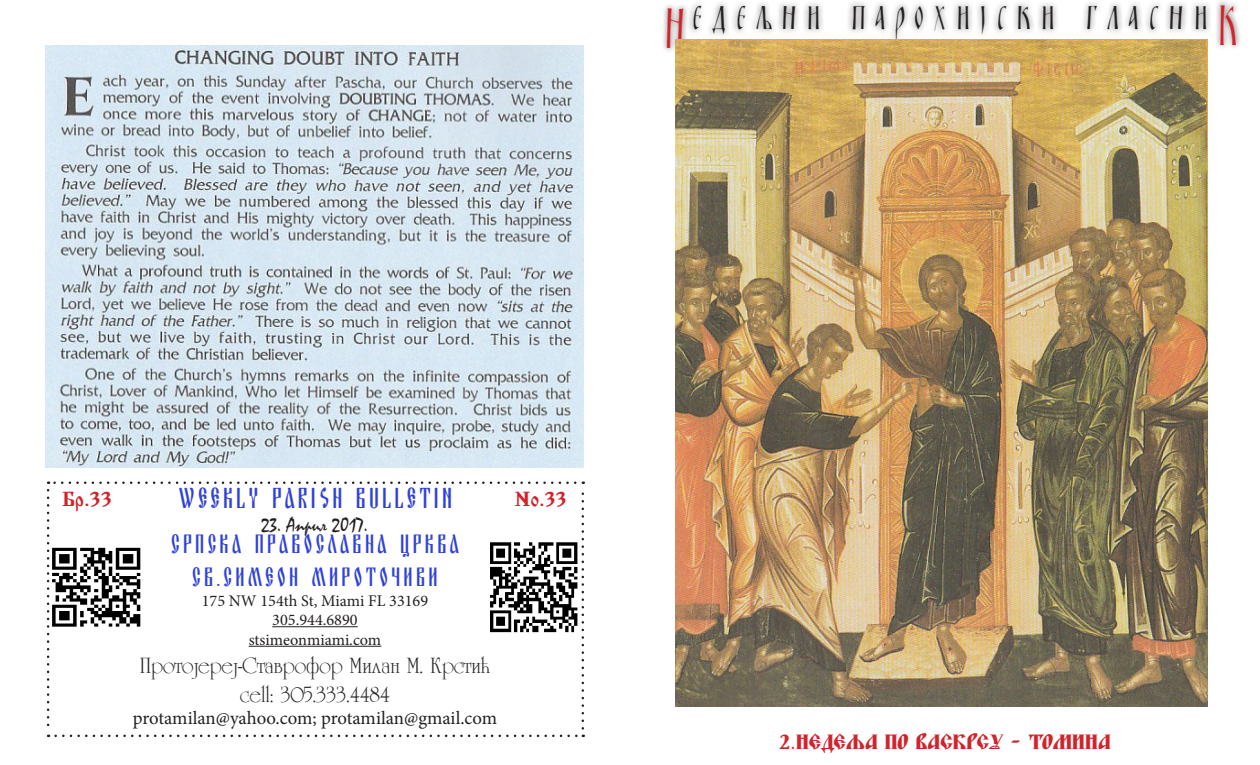
<style>
.page{position:relative;width:1260px;height:765px;background:#fff}
.page>*{position:absolute;margin:0;border:0;box-sizing:border-box;transform-origin:0 0}
.t1{font:49.88px "Miroslavljevo Original";color:#d1232a;scale:.83 1}
.t2{font:30px "Blagovest 1";letter-spacing:.1em;color:#2f42d8}
.t3{font:28.88px "Miroslavljevo Original";letter-spacing:.19em;color:#231f20;scale:1.06 1}
.t4{font:27.5px "Blagovest 1";letter-spacing:.12em;color:#2f42d8}
.t5{font:23.75px "NK50";color:#231f20}
.t6{font:21.25px "Cyrillic Old";color:#d1232a}
.t7{font:20px "BLAGOVEST 5 s";letter-spacing:.01em;color:#d1232a}
.t8{font:20px "Mistral";color:#231f20}
.t9{font:18.75px "Minion Pro";color:#231f20}
.t10{font:16.25px "Minion Pro";color:#231f20}
</style>
<div class="page">
<svg style="left:47px;top:490px;width:2px;height:247px"></svg>
<svg style="left:56px;top:735px;width:528px;height:2px"></svg>
<svg style="left:582px;top:482px;width:2px;height:246px"></svg>
<svg style="left:48px;top:481px;width:527px;height:3px"></svg>
<div style="left:687px;top:0;width:526px;height:51px;background:#231f20;opacity:.75"></div>
<div style="left:661px;top:2px;width:29px;height:52px;background:#231f20;opacity:.75"></div>
<div style="left:1215px;top:0;width:27px;height:51px;background:#231f20;opacity:.75"></div>
<hr style="left:272px;top:626px;width:86px;height:1px;background:#231f20">
<hr style="left:249px;top:646px;width:132px;height:1px;background:#231f20">
<img style="left:675px;top:40px;width:533px;height:667px">
<img style="left:46px;top:45px;width:537px;height:423px">
<img style="left:52px;top:547px;width:89px;height:80px">
<img style="left:490px;top:542px;width:88px;height:91px">
<p class="t1" style="left:662px;top:1px;width:32px">Н</p>
<p class="t1" style="left:1215px;top:-2px;width:31px">К</p>
<p class="t3" style="left:690px;top:3px;width:491px">едељни парохијски гласни</p>
<p class="t6" style="left:62px;top:488px;width:51px">Бр.33</p>
<p class="t2" style="left:178px;top:482px;width:276px">WEEKLY PARISH BULLETIN</p>
<p class="t6" style="left:515px;top:488px;width:53px">No.33</p>
<p class="t8" style="left:262px;top:512px;width:108px">23. Април 2017.</p>
<p class="t4" style="left:171px;top:530px;width:289px">СРПСКА ПРАВОСЛАВНА ЦРКВА</p>
<p class="t4" style="left:192px;top:563px;width:247px">СВ.СИМЕОН МИРОТОЧИВИ</p>
<p class="t10" style="left:202px;top:590px;width:228px">175 NW 154th St, Miami FL 33169</p>
<p class="t10" style="left:272px;top:609px;width:87px">305.944.6890</p>
<p class="t10" style="left:249px;top:629px;width:134px">stsimeonmiami.com</p>
<p class="t5" style="left:140px;top:652px;width:352px">Протојереј-Ставрофор Милан М. Крстић</p>
<p class="t5" style="left:240px;top:681px;width:151px">cell: 305.333.4484</p>
<p class="t9" style="left:133px;top:706px;width:366px">protamilan@yahoo.com; protamilan@gmail.com</p>
<p class="t7" style="left:778px;top:729px;width:334px">2.НЕДЕЉА ПО васкрсу - томина</p>
</div>
